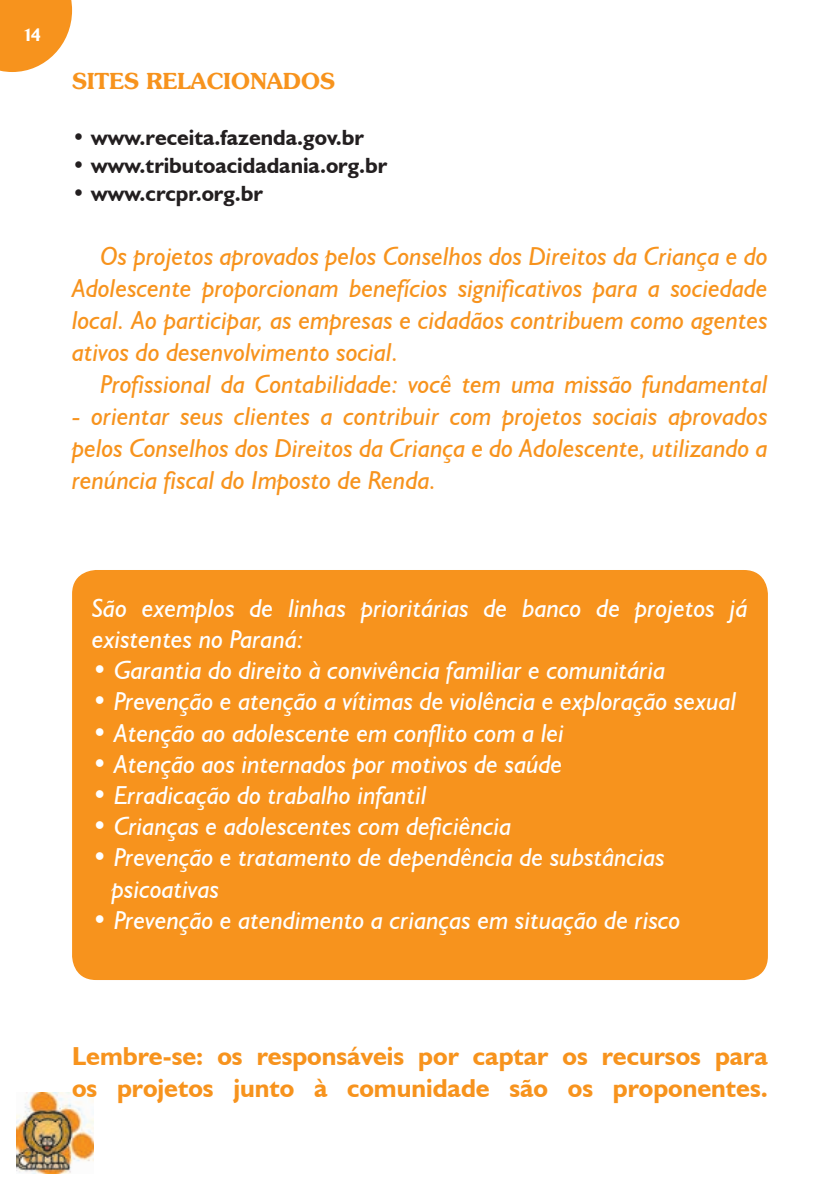
<style>
.page{position:relative;width:840px;height:1191px;background:#fff}
.page>*{position:absolute;margin:0;border:0;box-sizing:border-box;transform-origin:0 0}
.t1{font:26px/31.2px "Humanst 521 HPP Ni";color:#fff}
.t2{font:26px/32px "Humanst 521 HPP Ni";color:#f7931d;text-align:justify}
.t3{font:26px/32px "Humanst 521 HPP B";color:#f7931d}
.t4{font:22px "Humanst 521 HPP B";color:#231f20}
.t5{font:600 22px "Souvenir Std";color:#f7931d}
.t6{font:18px "Humanst 521 HPP B";color:#fff}
</style>
<div class="page">
<svg style="left:0;top:0;width:72px;height:72px;background:#f8a33f"></svg>
<img style="left:16px;top:1092px;width:77px;height:82px">
<div style="left:72px;top:570px;width:695px;height:410px;background:#f7931d;border-radius:24px"></div>
<p class="t6" style="left:24px;top:23px;width:19px">14</p>
<p class="t5" style="left:72px;top:67px;width:264px">SITES RELACIONADOS</p>
<p class="t4" style="left:72px;top:124px;width:293px">• www.receita.fazenda.gov.br</p>
<p class="t4" style="left:72px;top:152px;width:316px">• www.tributoacidadania.org.br</p>
<p class="t4" style="left:72px;top:180px;width:192px">• www.crcpr.org.br</p>
<p class="t2" style="left:72px;top:239px;width:697px;text-indent:28px">Os projetos aprovados pelos Conselhos dos Direitos da Criança e do Adolescente proporcionam benefícios significativos para a sociedade local. Ao participar, as empresas e cidadãos contribuem como agentes ativos do desenvolvimento social.</p>
<p class="t2" style="left:100px;top:367px;width:668px">Profissional da Contabilidade: você tem uma missão fundamental</p>
<p class="t2" style="left:72px;top:399px;width:697px">- orientar seus clientes a contribuir com projetos sociais aprovados pelos Conselhos dos Direitos da Criança e do Adolescente, utilizando a renúncia fiscal do Imposto de Renda.</p>
<p class="t1" style="left:92px;top:592px;width:657px">São exemplos de linhas prioritárias de banco de projetos já existentes no Paraná:</p>
<p class="t1" style="left:92px;top:654px;width:574px">• Garantia do direito à convivência familiar e comunitária</p>
<p class="t1" style="left:92px;top:685px;width:645px">• Prevenção e atenção a vítimas de violência e exploração sexual</p>
<p class="t1" style="left:92px;top:716px;width:473px">• Atenção ao adolescente em conflito com a lei</p>
<p class="t1" style="left:92px;top:748px;width:471px">• Atenção aos internados por motivos de saúde</p>
<p class="t1" style="left:92px;top:779px;width:336px">• Erradicação do trabalho infantil</p>
<p class="t1" style="left:92px;top:810px;width:421px">• Crianças e adolescentes com deficiência</p>
<p class="t1" style="left:112px;top:841px;width:554px;text-indent:-20px">• Prevenção e tratamento de dependência de substâncias psicoativas</p>
<p class="t1" style="left:92px;top:904px;width:590px">• Prevenção e atendimento a crianças em situação de risco</p>
<p class="t3" style="left:72px;top:1039px;width:697px">Lembre-se: os responsáveis por captar os recursos para os projetos junto à comunidade são os proponentes.</p>
</div>
